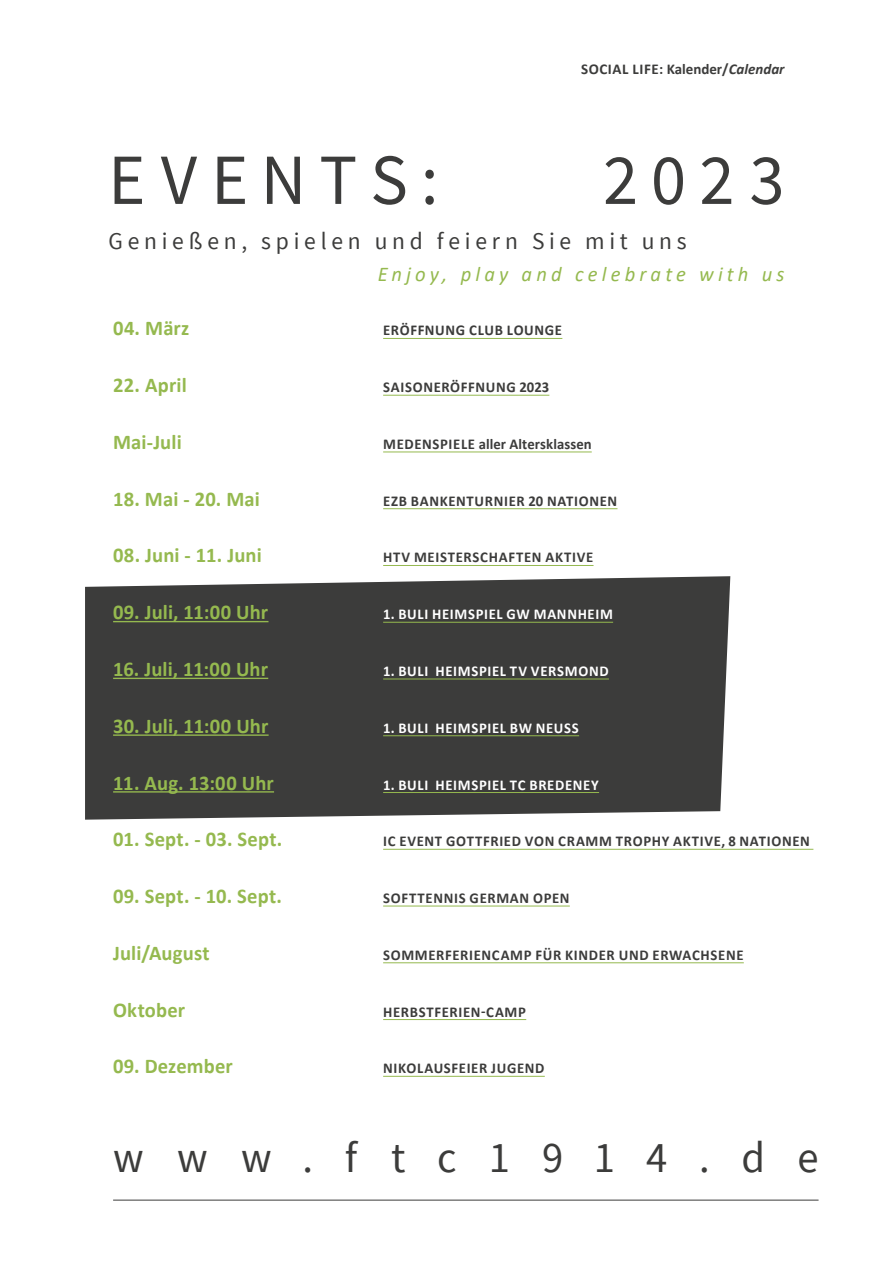
<style>
.page{position:relative;width:893px;height:1263px;background:#fff}
.page>*{position:absolute;margin:0;border:0;box-sizing:border-box;transform-origin:0 0}
.t1{font:72px "Source Sans Pro";letter-spacing:.19em;color:#3c3c3b}
.t2{font:43.5px "Source Sans Pro";letter-spacing:.755em;color:#3c3c3b}
.t3{font:24px "Source Sans Pro";letter-spacing:.205em;color:#3c3c3b}
.t4{font:700 21px "Calibri";letter-spacing:.005em;color:#95b94f}
.t5{font:italic 21px "Calibri";letter-spacing:.2em;color:#95b94f}
.t6{font:700 15px "Calibri";letter-spacing:.045em;color:#3c3c3b}
.t7{font:700 15px "Calibri";letter-spacing:.045em;color:#fff}
.t8{font:700 15px "Calibri";letter-spacing:.01em;color:#3c3c3b}
.s1{font-style:italic}
</style>
<div class="page">
<div style="left:85px;top:576px;width:645px;height:244px;background:#3c3c3b"></div>
<hr style="left:383px;top:338px;width:179px;height:1px;background:#95b94f">
<hr style="left:383px;top:395px;width:166px;height:1px;background:#95b94f">
<hr style="left:383px;top:451px;width:209px;height:1px;background:#95b94f">
<hr style="left:383px;top:508px;width:234px;height:1px;background:#95b94f">
<hr style="left:383px;top:565px;width:210px;height:1px;background:#95b94f">
<hr style="left:113px;top:621px;width:155px;height:1px;background:#95b94f">
<hr style="left:383px;top:622px;width:230px;height:1px;background:#95b94f">
<hr style="left:113px;top:678px;width:155px;height:1px;background:#95b94f">
<hr style="left:383px;top:678px;width:226px;height:1px;background:#95b94f">
<hr style="left:113px;top:734px;width:156px;height:2px;background:#95b94f">
<hr style="left:383px;top:735px;width:196px;height:1px;background:#95b94f">
<hr style="left:113px;top:791px;width:161px;height:1px;background:#95b94f">
<hr style="left:383px;top:792px;width:216px;height:1px;background:#95b94f">
<hr style="left:383px;top:849px;width:430px;height:1px;background:#95b94f">
<hr style="left:383px;top:905px;width:187px;height:1px;background:#95b94f">
<hr style="left:383px;top:962px;width:361px;height:1px;background:#95b94f">
<hr style="left:383px;top:1019px;width:143px;height:1px;background:#95b94f">
<hr style="left:383px;top:1076px;width:162px;height:1px;background:#95b94f">
<hr style="left:113px;top:1200px;width:705px;height:1px;background:#3c3c3b">
<p class="t6" style="left:581px;top:62px;width:205px">SOCIAL LIFE: Kalender/<span class="s1">Calendar</span></p>
<h1 class="t1" style="left:108px;top:152px;width:331px">EVENTS:</h1>
<h1 class="t1" style="left:603px;top:152px;width:183px">2023</h1>
<h3 class="t3" style="left:108px;top:232px;width:580px">Genießen, spielen und feiern Sie mit uns</h3>
<h3 class="t5" style="left:378px;top:266px;width:408px">Enjoy, play and celebrate with us</h3>
<h3 class="t4" style="left:113px;top:318px;width:78px">04. März</h3>
<p class="t6" style="left:383px;top:323px;width:180px">ERÖFFNUNG CLUB LOUNGE</p>
<h3 class="t4" style="left:113px;top:375px;width:75px">22. April</h3>
<p class="t6" style="left:383px;top:380px;width:168px">SAISONERÖFFNUNG 2023</p>
<h3 class="t4" style="left:113px;top:432px;width:70px">Mai-Juli</h3>
<p class="t8" style="left:383px;top:437px;width:210px">MEDENSPIELE aller Altersklassen</p>
<h3 class="t4" style="left:113px;top:489px;width:148px">18. Mai - 20. Mai</h3>
<p class="t6" style="left:383px;top:494px;width:236px">EZB BANKENTURNIER 20 NATIONEN</p>
<h3 class="t4" style="left:113px;top:545px;width:150px">08. Juni - 11. Juni</h3>
<p class="t6" style="left:383px;top:550px;width:212px">HTV MEISTERSCHAFTEN AKTIVE</p>
<h3 class="t4" style="left:113px;top:602px;width:157px">09. Juli, 11:00 Uhr</h3>
<p class="t7" style="left:383px;top:607px;width:231px">1. BULI HEIMSPIEL GW MANNHEIM</p>
<h3 class="t4" style="left:113px;top:659px;width:156px">16. Juli, 11:00 Uhr</h3>
<p class="t7" style="left:383px;top:664px;width:227px">1. BULI HEIMSPIEL TV VERSMOND</p>
<h3 class="t4" style="left:113px;top:716px;width:157px">30. Juli, 11:00 Uhr</h3>
<p class="t7" style="left:383px;top:721px;width:197px">1. BULI HEIMSPIEL BW NEUSS</p>
<h3 class="t4" style="left:113px;top:772px;width:162px">11. Aug. 13:00 Uhr</h3>
<p class="t7" style="left:383px;top:777px;width:217px">1. BULI HEIMSPIEL TC BREDENEY</p>
<h3 class="t4" style="left:113px;top:829px;width:171px">01. Sept. - 03. Sept.</h3>
<p class="t6" style="left:383px;top:834px;width:428px">IC EVENT GOTTFRIED VON CRAMM TROPHY AKTIVE, 8 NATIONEN</p>
<h3 class="t4" style="left:113px;top:886px;width:170px">09. Sept. - 10. Sept.</h3>
<p class="t6" style="left:383px;top:891px;width:188px">SOFTTENNIS GERMAN OPEN</p>
<h3 class="t4" style="left:113px;top:943px;width:98px">Juli/August</h3>
<p class="t6" style="left:383px;top:948px;width:362px">SOMMERFERIENCAMP FÜR KINDER UND ERWACHSENE</p>
<h3 class="t4" style="left:113px;top:999px;width:74px">Oktober</h3>
<p class="t6" style="left:383px;top:1001px;width:144px">HERBSTFERIEN-CAMP</p>
<h3 class="t4" style="left:113px;top:1056px;width:121px">09. Dezember</h3>
<p class="t6" style="left:383px;top:1061px;width:163px">NIKOLAUSFEIER JUGEND</p>
<h2 class="t2" style="left:113px;top:1140px;width:707px">www.ftc1914.de</h2>
</div>
